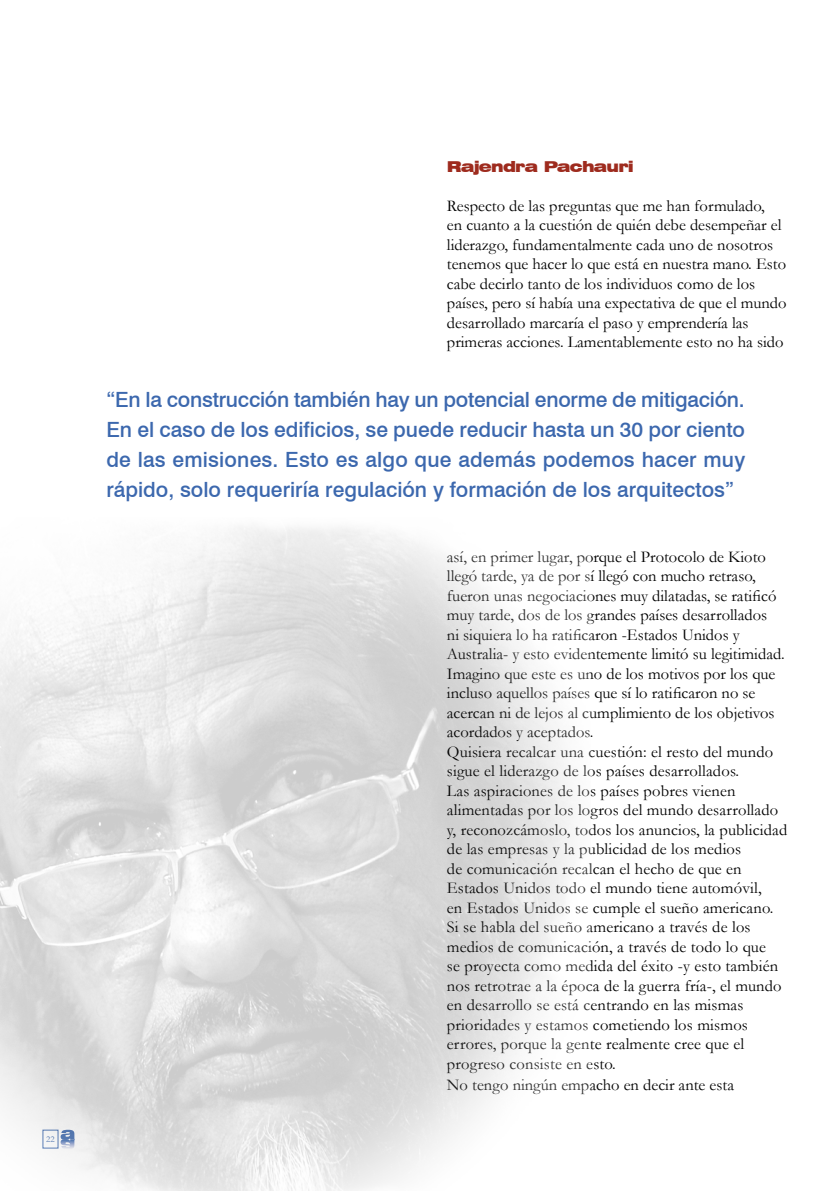
<style>
.page{position:relative;width:830px;height:1191px;background:#fff}
.page>*{position:absolute;margin:0;border:0;box-sizing:border-box;transform-origin:0 0}
.Sumarios{font:500 21px/30px "Swiss 721 BT";color:#3c68ae;text-align:justify}
.Texto_general{font:16.5px/19.5px "Garamond";color:#000}
.Ladillos{font:900 expanded 15px "Swiss 721 BT";letter-spacing:-.05em;color:#9e2b1e}
.t1{font:9px "Garamond";color:#3c68ae}
</style>
<div class="page">
<img style="left:0;top:527px;width:572px;height:664px">
<p class="t1" style="left:46px;top:1133px;width:10px">22</p>
<p class="Ladillos" style="left:446px;top:157px;width:188px">Rajendra Pachauri</p>
<p class="Texto_general" style="left:446px;top:195px;width:341px">Respecto de las preguntas que me han formulado,<br>en cuanto a la cuestión de quién debe desempeñar el liderazgo, fundamentalmente cada uno de nosotros tenemos que hacer lo que está en nuestra mano. Esto cabe decirlo tanto de los individuos como de los países, pero sí había una expectativa de que el mundo desarrollado marcaría el paso y emprendería las primeras acciones. Lamentablemente esto no ha sido</p>
<p class="Sumarios" style="left:106px;top:385px;width:640px">“En la construcción también hay un potencial enorme de mitigación.<br>En el caso de los edificios, se puede reducir hasta un 30 por ciento de las emisiones. Esto es algo que además podemos hacer muy rápido, solo requeriría regulación y formación de los arquitectos”</p>
<p class="Texto_general" style="left:446px;top:546px;width:339px">así, en primer lugar, porque el Protocolo de Kioto llegó tarde, ya de por sí llegó con mucho retraso, fueron unas negociaciones muy dilatadas, se ratificó muy tarde, dos de los grandes países desarrollados<br>ni siquiera lo ha ratificaron -Estados Unidos y Australia- y esto evidentemente limitó su legitimidad.<br>Imagino que este es uno de los motivos por los que incluso aquellos países que sí lo ratificaron no se acercan ni de lejos al cumplimiento de los objetivos acordados y aceptados.</p>
<p class="Texto_general" style="left:446px;top:741px;width:342px">Quisiera recalcar una cuestión: el resto del mundo sigue el liderazgo de los países desarrollados.<br>Las aspiraciones de los países pobres vienen alimentadas por los logros del mundo desarrollado y, reconozcámoslo, todos los anuncios, la publicidad de las empresas y la publicidad de los medios<br>de comunicación recalcan el hecho de que en Estados Unidos todo el mundo tiene automóvil,<br>en Estados Unidos se cumple el sueño americano.<br>Si se habla del sueño americano a través de los medios de comunicación, a través de todo lo que<br>se proyecta como medida del éxito -y esto también nos retrotrae a la época de la guerra fría-, el mundo en desarrollo se está centrando en las mismas prioridades y estamos cometiendo los mismos errores, porque la gente realmente cree que el progreso consiste en esto.</p>
<p class="Texto_general" style="left:446px;top:1074px;width:288px">No tengo ningún empacho en decir ante esta</p>
</div>
